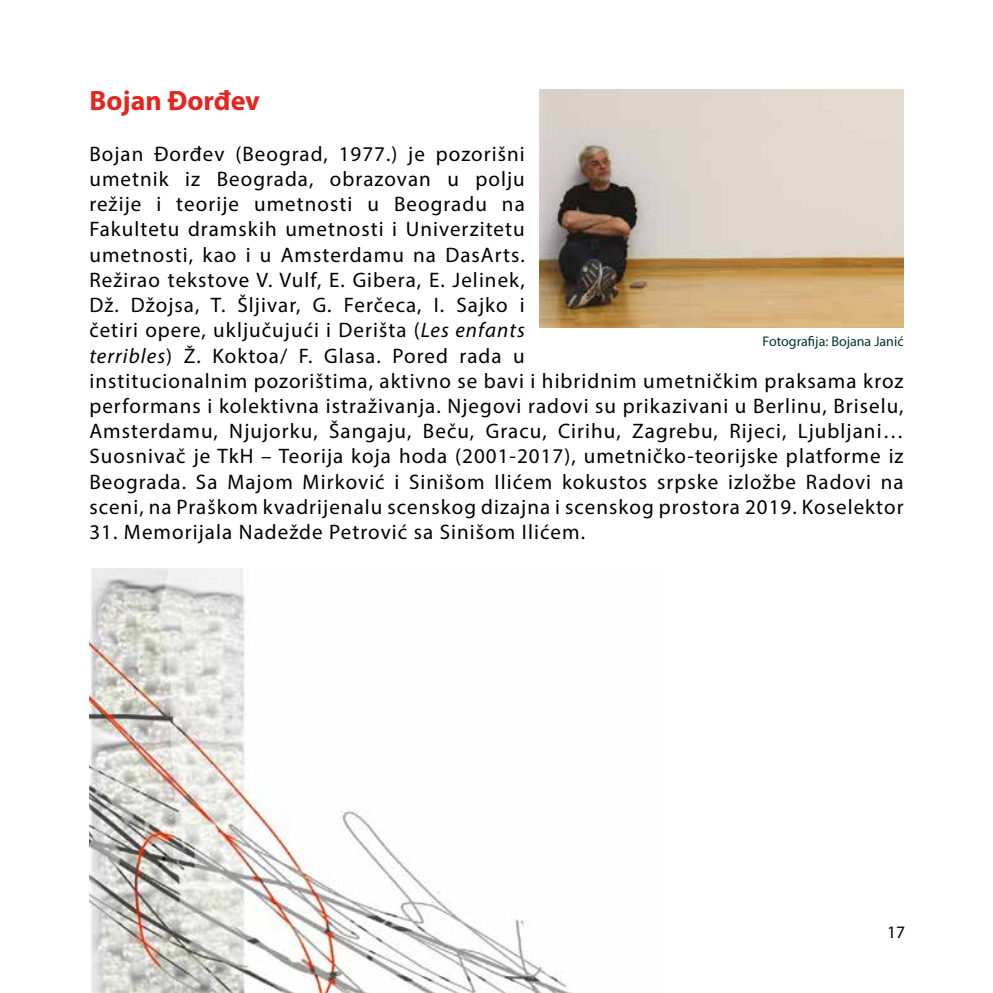
<style>
.page{position:relative;width:993px;height:993px;background:#fff}
.page>*{position:absolute;margin:0;border:0;box-sizing:border-box;transform-origin:0 0}
.t1{font:700 28px "Myriad Pro";color:#e52520}
.t2{font:21px/25.2px "Myriad Pro";letter-spacing:.05em;color:#000}
.t3{font:17.5px "Myriad Pro";color:#000}
.t4{font:14px "Myriad Pro";color:#03342f}
.s1{font-style:italic}
</style>
<div class="page">
<img style="left:89px;top:568px;width:480px;height:424px">
<img style="left:539px;top:89px;width:364px;height:238px">
<h1 class="t1" style="left:89px;top:83px;width:172px">Bojan Đorđev</h1>
<p class="t2" style="left:89px;top:141px;width:815px">Bojan Đorđev (Beograd, 1977.) je pozorišni<br>umetnik iz Beograda, obrazovan u polju<br>režije i teorije umetnosti u Beogradu na<br>Fakultetu dramskih umetnosti i Univerzitetu<br>umetnosti, kao i u Amsterdamu na DasArts.<br>Režirao tekstove V. Vulf, E. Gibera, E. Jelinek,<br>Dž. Džojsa, T. Šljivar, G. Ferčeca, I. Sajko i<br>četiri opere, uključujući i Derišta (<span class="s1">Les enfants<br>terribles</span>) Ž. Koktoa/ F. Glasa. Pored rada u<br>institucionalnim pozorištima, aktivno se bavi i hibridnim umetničkim praksama kroz performans i kolektivna istraživanja. Njegovi radovi su prikazivani u Berlinu, Briselu, Amsterdamu, Njujorku, Šangaju, Beču, Gracu, Cirihu, Zagrebu, Rijeci, Ljubljani… Suosnivač je TkH – Teorija koja hoda (2001-2017), umetničko-teorijske platforme iz Beograda. Sa Majom Mirković i Sinišom Ilićem kokustos srpske izložbe Radovi na sceni, na Praškom kvadrijenalu scenskog dizajna i scenskog prostora 2019. Koselektor</p>
<p class="t2" style="left:89px;top:519px;width:497px">31. Memorijala Nadežde Petrović sa Sinišom Ilićem.</p>
<p class="t4" style="left:762px;top:333px;width:142px">Fotografija: Bojana Janić</p>
<p class="t3" style="left:887px;top:920px;width:19px">17</p>
</div>
